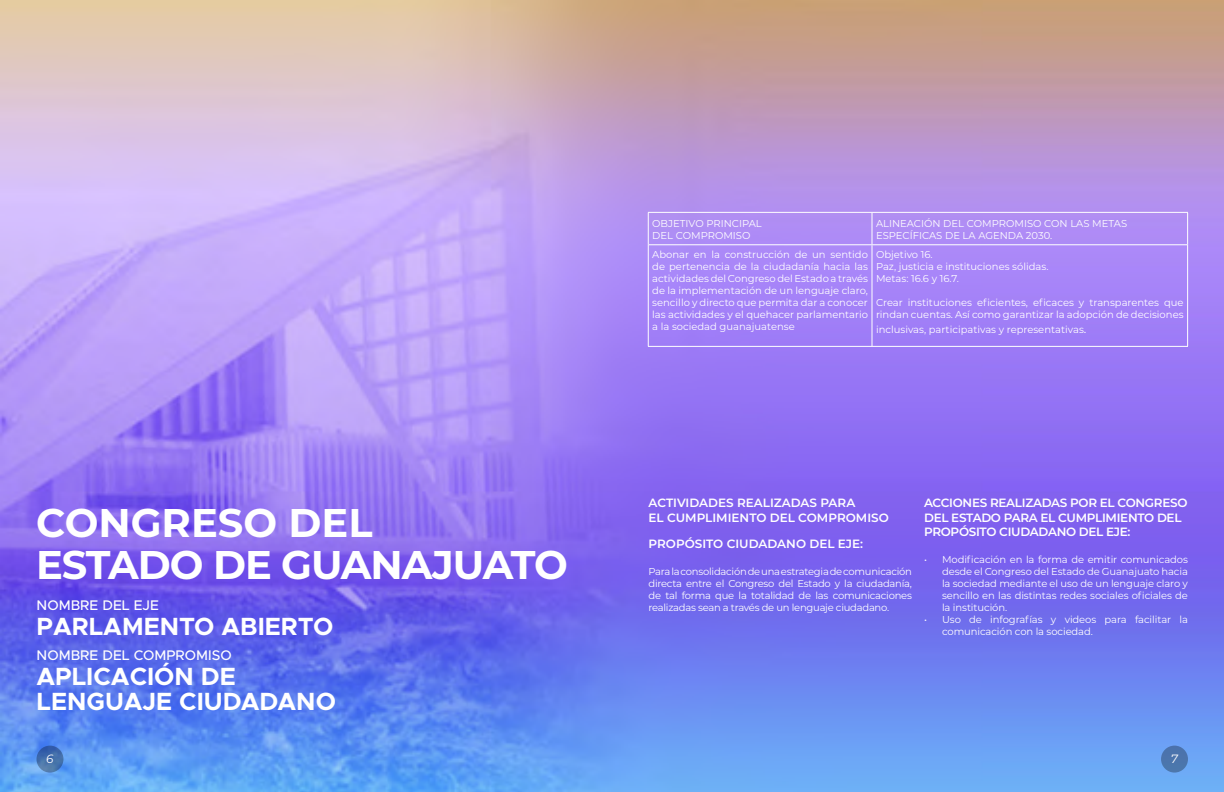
<style>
.page{position:relative;width:1224px;height:792px;background:#fff}
.page>*{position:absolute;margin:0;border:0;box-sizing:border-box;transform-origin:0 0}
.t1{font:700 40px/42px "Montserrat";letter-spacing:-.025em;color:#fff}
.t2{font:700 25px/25px "Metropolis";color:#fff}
.t3{font:500 14px "Metropolis";color:#fff}
.t4{font:600 12px/14.4px "Montserrat";letter-spacing:-.025em;color:#fff}
.t5{font:600 12px/14.4px "Montserrat";color:#fff}
.t6{font:italic 12px "Montserrat";color:#fff}
.t7{font:10px/12px "Montserrat";color:#fff}
.s1{font-size:12px}
</style>
<div class="page">
<img style="left:0;top:0;width:1224px;height:792px">
<svg style="left:37px;top:746px;width:26px;height:27px"></svg>
<div style="left:1161px;top:746px;width:27px;height:27px;background:#4b75ac;border-radius:50%"></div>
<hr style="left:1187px;top:245px;width:1px;height:101px;background:#fff">
<hr style="left:872px;top:346px;width:316px;height:1px;background:#fff">
<hr style="left:872px;top:212px;width:316px;height:1px;background:#fff">
<hr style="left:1187px;top:213px;width:1px;height:32px;background:#fff">
<hr style="left:649px;top:244px;width:223px;height:1px;background:#fff">
<hr style="left:872px;top:244px;width:315px;height:1px;background:#fff">
<hr style="left:648px;top:212px;width:224px;height:1px;background:#fff">
<hr style="left:648px;top:213px;width:1px;height:32px;background:#fff">
<hr style="left:648px;top:245px;width:1px;height:101px;background:#fff">
<hr style="left:648px;top:346px;width:224px;height:1px;background:#fff">
<hr style="left:872px;top:213px;width:1px;height:31px;background:#fff">
<hr style="left:872px;top:245px;width:1px;height:101px;background:#fff">
<h1 class="t1" style="left:36px;top:500px;width:534px">CONGRESO DEL<br>ESTADO DE GUANAJUATO</h1>
<h3 class="t3" style="left:37px;top:596px;width:124px">NOMBRE DEL EJE</h3>
<h2 class="t2" style="left:37px;top:614px;width:298px">PARLAMENTO ABIERTO</h2>
<h3 class="t3" style="left:37px;top:646px;width:197px">NOMBRE DEL COMPROMISO</h3>
<h2 class="t2" style="left:37px;top:664px;width:301px">APLICACIÓN DE<br>LENGUAJE CIUDADANO</h2>
<p class="t7" style="left:652px;top:218px;width:111px">OBJETIVO PRINCIPAL<br>DEL COMPROMISO</p>
<p class="t7" style="left:876px;top:218px;width:253px">ALINEACIÓN DEL COMPROMISO CON LAS METAS<br>ESPECÍFICAS DE LA AGENDA 2030.</p>
<p class="t7" style="left:652px;top:249px;width:217px;text-align:justify">Abonar en la construcción de un sentido de pertenencia de la ciudadanía hacia las actividades del Congreso del Estado a través de la implementación de un lenguaje claro, sencillo y directo que permita dar a conocer las actividades y el quehacer parlamentario a la sociedad guanajuatense</p>
<p class="t7" style="left:876px;top:249px;width:174px">Objetivo 16.<br>Paz, justicia e instituciones sólidas.<br>Metas: 16.6 y 16.7.</p>
<p class="t7" style="left:876px;top:297px;width:309px">Crear instituciones eficientes, eficaces y transparentes que rindan cuentas. Así como garantizar la adopción de decisiones</p>
<p class="t7" style="left:876px;top:323px;width:212px">inclusivas, participativas y representativas<span class="s1">.</span></p>
<p class="t5" style="left:649px;top:495px;width:242px">ACTIVIDADES REALIZADAS PARA<br>EL CUMPLIMIENTO DEL COMPROMISO</p>
<p class="t5" style="left:649px;top:536px;width:216px">PROPÓSITO CIUDADANO DEL EJE:</p>
<p class="t7" style="left:649px;top:565px;width:265px;text-align:justify">Para la consolidación de una estrategia de comunicación directa entre el Congreso del Estado y la ciudadanía, de tal forma que la totalidad de las comunicaciones realizadas sean a través de un lenguaje ciudadano.</p>
<p class="t4" style="left:924px;top:495px;width:265px">ACCIONES REALIZADAS POR EL CONGRESO<br>DEL ESTADO PARA EL CUMPLIMIENTO DEL<br>PROPÓSITO CIUDADANO DEL EJE:</p>
<p class="t7" style="left:942px;top:553px;width:247px;text-align:justify;text-indent:-18px">• Modificación en la forma de emitir comunicados desde el Congreso del Estado de Guanajuato hacia la sociedad mediante el uso de un lenguaje claro y sencillo en las distintas redes sociales oficiales de la institución.</p>
<p class="t7" style="left:942px;top:613px;width:247px;text-indent:-18px">• Uso de infografías y videos para facilitar la comunicación con la sociedad.</p>
<p class="t6" style="left:46px;top:750px;width:9px">6</p>
<p class="t6" style="left:1171px;top:751px;width:9px">7</p>
</div>
